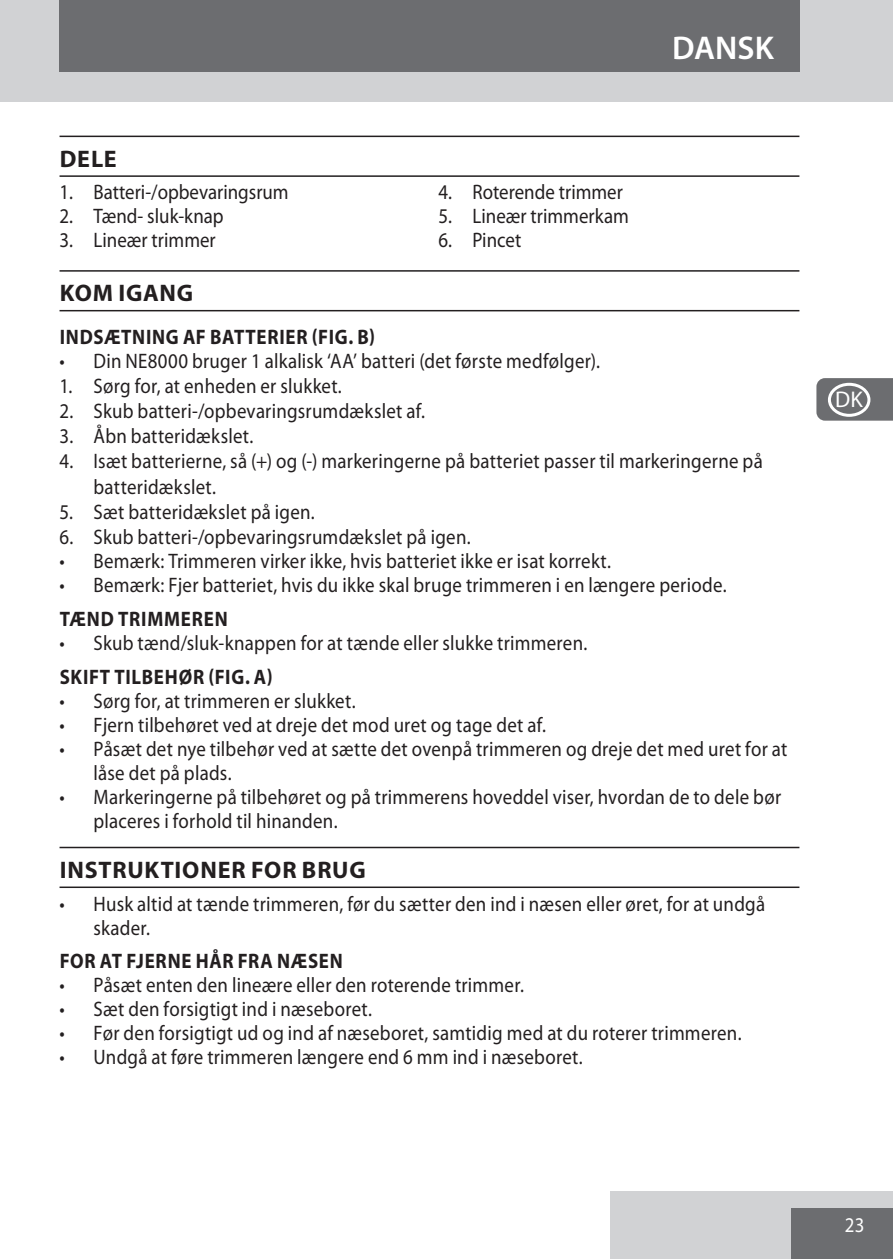
<style>
.page{position:relative;width:893px;height:1259px;background:#fff}
.page>*{position:absolute;margin:0;border:0;box-sizing:border-box;transform-origin:0 0}
.t1{font:600 33px "Myriad Pro";color:#fff}
.heading{font:700 24px "Myriad Pro";letter-spacing:.035em;color:#231f20}
.t2{font:22.8px "Myriad Pro";color:#fff}
.t3{font:21px/24px "Myriad Pro";letter-spacing:.015em;color:#231f20;scale:.9 1}
.t4{font:700 21px "Myriad Pro";letter-spacing:.04em;color:#231f20;scale:.9 1}
.t5{font:21px "Myriad Pro";color:#fff;scale:.9 1}
</style>
<div class="page">
<div style="left:611px;top:1191px;width:282px;height:68px;background:#d1d2d4"></div>
<div style="left:791px;top:1208px;width:102px;height:51px;background:#6c6d70"></div>
<div style="left:0;top:0;width:893px;height:102px;background:#d1d2d4"></div>
<div style="left:59px;top:0;width:740px;height:72px;background:#6c6d70"></div>
<svg style="left:816px;top:378px;width:77px;height:43px"></svg>
<hr style="left:60px;top:136px;width:739px;height:1px;background:#231f20">
<hr style="left:60px;top:175px;width:739px;height:2px;background:#231f20">
<hr style="left:60px;top:270px;width:739px;height:2px;background:#231f20">
<hr style="left:60px;top:310px;width:739px;height:1px;background:#231f20">
<hr style="left:60px;top:846px;width:739px;height:2px;background:#231f20">
<hr style="left:60px;top:886px;width:739px;height:2px;background:#231f20">
<div style="left:828px;top:128px;width:42px;height:34px;border:3px solid #fff;border-radius:50%"></div>
<div style="left:828px;top:170px;width:42px;height:34px;border:3px solid #fff;border-radius:50%"></div>
<div style="left:828px;top:213px;width:42px;height:34px;border:3px solid #fff;border-radius:50%"></div>
<div style="left:828px;top:255px;width:42px;height:34px;border:3px solid #fff;border-radius:50%"></div>
<div style="left:828px;top:298px;width:42px;height:34px;border:3px solid #fff;border-radius:50%"></div>
<div style="left:828px;top:340px;width:42px;height:34px;border:3px solid #fff;border-radius:50%"></div>
<div style="left:828px;top:383px;width:42px;height:34px;border:3px solid #fff;border-radius:50%"></div>
<div style="left:828px;top:425px;width:42px;height:34px;border:3px solid #fff;border-radius:50%"></div>
<div style="left:828px;top:468px;width:42px;height:34px;border:3px solid #fff;border-radius:50%"></div>
<div style="left:828px;top:510px;width:42px;height:34px;border:3px solid #fff;border-radius:50%"></div>
<div style="left:828px;top:553px;width:42px;height:34px;border:3px solid #fff;border-radius:50%"></div>
<div style="left:828px;top:595px;width:42px;height:34px;border:3px solid #fff;border-radius:50%"></div>
<div style="left:828px;top:638px;width:42px;height:34px;border:3px solid #fff;border-radius:50%"></div>
<div style="left:828px;top:680px;width:42px;height:34px;border:3px solid #fff;border-radius:50%"></div>
<div style="left:828px;top:723px;width:42px;height:34px;border:3px solid #fff;border-radius:50%"></div>
<div style="left:828px;top:765px;width:42px;height:34px;border:3px solid #fff;border-radius:50%"></div>
<div style="left:828px;top:808px;width:42px;height:34px;border:3px solid #fff;border-radius:50%"></div>
<div style="left:828px;top:850px;width:42px;height:34px;border:3px solid #fff;border-radius:50%"></div>
<div style="left:828px;top:893px;width:42px;height:34px;border:3px solid #fff;border-radius:50%"></div>
<div style="left:828px;top:935px;width:42px;height:34px;border:3px solid #fff;border-radius:50%"></div>
<div style="left:828px;top:978px;width:42px;height:34px;border:3px solid #fff;border-radius:50%"></div>
<div style="left:828px;top:1020px;width:42px;height:34px;border:3px solid #fff;border-radius:50%"></div>
<div style="left:828px;top:1063px;width:42px;height:34px;border:3px solid #fff;border-radius:50%"></div>
<div style="left:828px;top:1106px;width:42px;height:34px;border:3px solid #fff;border-radius:50%"></div>
<div style="left:828px;top:1148px;width:42px;height:34px;border:3px solid #fff;border-radius:50%"></div>
<p class="heading" style="left:60px;top:145px;width:59px">DELE</p>
<p class="t3" style="left:60px;top:181px;width:256px">1. Batteri-/opbevaringsrum</p>
<p class="t3" style="left:60px;top:205px;width:184px">2. Tænd- sluk-knap</p>
<p class="t3" style="left:60px;top:229px;width:175px">3. Lineær trimmer</p>
<p class="t1" style="left:672px;top:29px;width:103px">DANSK</p>
<p class="t3" style="left:438px;top:181px;width:206px">4. Roterende trimmer</p>
<p class="t3" style="left:438px;top:205px;width:213px">5. Lineær trimmerkam</p>
<p class="t3" style="left:438px;top:229px;width:93px">6. Pincet</p>
<p class="heading" style="left:60px;top:280px;width:135px">KOM IGANG</p>
<p class="t4" style="left:60px;top:325px;width:352px">INDSÆTNING AF BATTERIER (FIG. B)</p>
<p class="t3" style="left:60px;top:349px;width:602px">• Din NE8000 bruger 1 alkalisk ‘AA’ batteri (det første medfølger).</p>
<p class="t3" style="left:60px;top:374px;width:315px">1. Sørg for, at enheden er slukket.</p>
<p class="t3" style="left:60px;top:399px;width:408px">2. Skub batteri-/opbevaringsrumdækslet af.</p>
<p class="t3" style="left:60px;top:425px;width:217px">3. Åbn batteridækslet.</p>
<p class="t3" style="left:94px;top:449px;width:745px;line-height:25.2px;text-indent:-34px">4. Isæt batterierne, så (+) og (-) markeringerne på batteriet passer til markeringerne på batteridækslet.</p>
<p class="t3" style="left:60px;top:500px;width:285px">5. Sæt batteridækslet på igen.</p>
<p class="t3" style="left:60px;top:525px;width:458px">6. Skub batteri-/opbevaringsrumdækslet på igen.</p>
<p class="t3" style="left:60px;top:549px;width:614px">• Bemærk: Trimmeren virker ikke, hvis batteriet ikke er isat korrekt.</p>
<p class="t3" style="left:60px;top:573px;width:743px">• Bemærk: Fjer batteriet, hvis du ikke skal bruge trimmeren i en længere periode.</p>
<p class="t4" style="left:60px;top:607px;width:188px">TÆND TRIMMEREN</p>
<p class="t3" style="left:60px;top:631px;width:588px">• Skub tænd/sluk-knappen for at tænde eller slukke trimmeren.</p>
<p class="t4" style="left:60px;top:665px;width:238px">SKIFT TILBEHØR (FIG. A)</p>
<p class="t3" style="left:60px;top:689px;width:330px">• Sørg for, at trimmeren er slukket.</p>
<p class="t3" style="left:60px;top:713px;width:542px">• Fjern tilbehøret ved at dreje det mod uret og tage det af.</p>
<p class="t3" style="left:94px;top:737px;width:772px;text-indent:-34px">• Påsæt det nye tilbehør ved at sætte det ovenpå trimmeren og dreje det med uret for at låse det på plads.</p>
<p class="t3" style="left:94px;top:785px;width:766px;text-indent:-34px">• Markeringerne på tilbehøret og på trimmerens hoveddel viser, hvordan de to dele bør placeres i forhold til hinanden.</p>
<p class="heading" style="left:60px;top:856px;width:307px">INSTRUKTIONER FOR BRUG</p>
<p class="t3" style="left:94px;top:892px;width:748px;text-indent:-34px">• Husk altid at tænde trimmeren, før du sætter den ind i næsen eller øret, for at undgå skader.</p>
<p class="t4" style="left:60px;top:949px;width:316px">FOR AT FJERNE HÅR FRA NÆSEN</p>
<p class="t3" style="left:60px;top:973px;width:517px">• Påsæt enten den lineære eller den roterende trimmer.</p>
<p class="t3" style="left:60px;top:997px;width:349px">• Sæt den forsigtigt ind i næseboret.</p>
<p class="t3" style="left:60px;top:1021px;width:759px">• Før den forsigtigt ud og ind af næseboret, samtidig med at du roterer trimmeren.</p>
<p class="t3" style="left:60px;top:1045px;width:583px">• Undgå at føre trimmeren længere end 6 mm ind i næseboret.</p>
<p class="t2" style="left:835px;top:387px;width:29px">DK</p>
<p class="t5" style="left:845px;top:1213px;width:23px">23</p>
</div>
